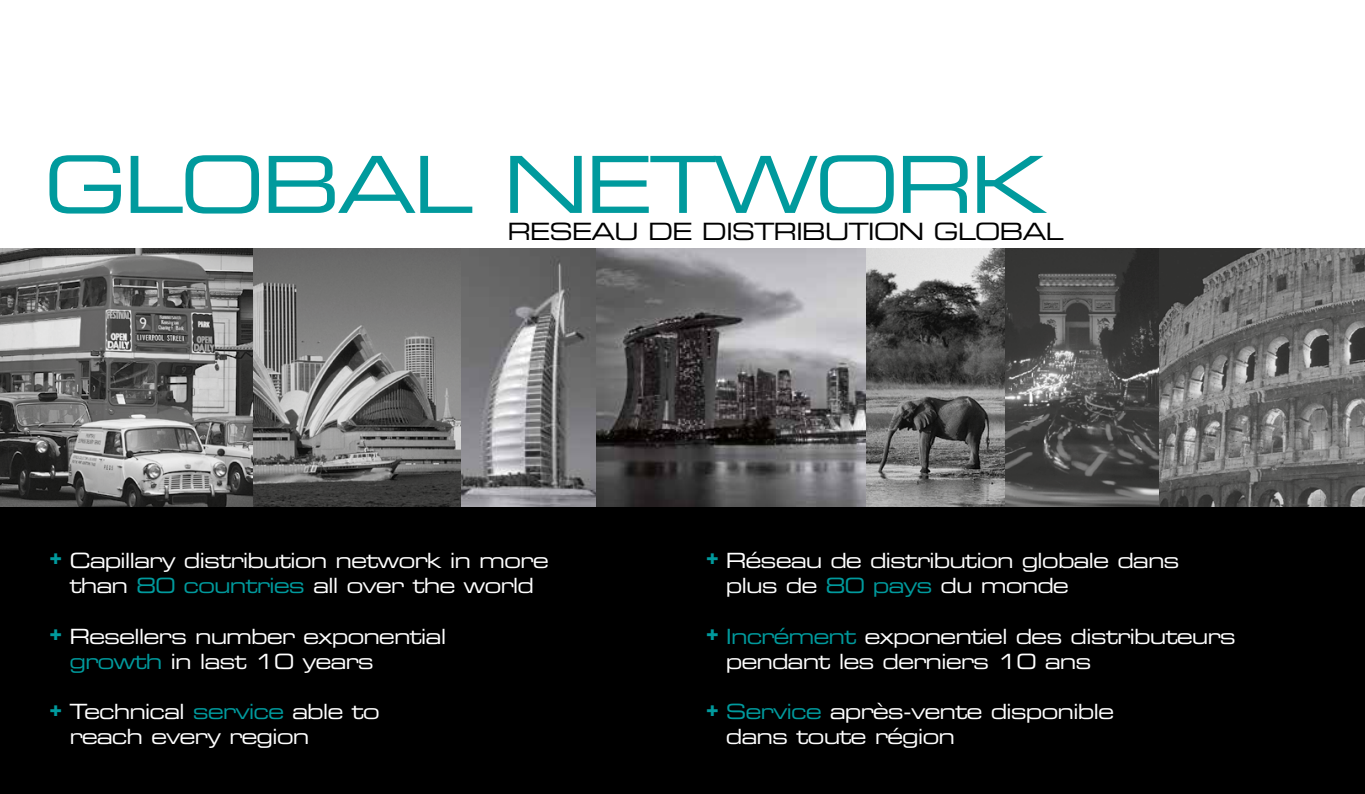
<style>
.page{position:relative;width:1365px;height:794px;background:#fff}
.page>*{position:absolute;margin:0;border:0;box-sizing:border-box;transform-origin:0 0}
.t1{font:78.75px "Eurostile LT Std Ex 2";letter-spacing:-.05em;color:#009a9d}
.t2{font:23.8px "Eurostile LT Std Ex 2";letter-spacing:-.05em;color:#000}
.t3{font:21px/25.2px "Eurostile LT Std Ex 2";letter-spacing:-.05em;color:#fff}
.s1{color:#009a9d}
</style>
<div class="page">
<div style="left:0;top:506px;width:1364px;height:288px;background:#000"></div>
<img style="left:865px;top:248px;width:140px;height:258px">
<img style="left:460px;top:248px;width:136px;height:258px">
<img style="left:0;top:248px;width:253px;height:258px">
<img style="left:1005px;top:248px;width:359px;height:258px">
<img style="left:253px;top:248px;width:207px;height:258px">
<img style="left:596px;top:248px;width:269px;height:258px">
<h1 class="t1" style="left:43px;top:131px;width:1005px">GLOBAL NETWORK</h1>
<p class="t2" style="left:507px;top:215px;width:557px">RESEAU DE DISTRIBUTION GLOBAL</p>
<p class="t3" style="left:50px;top:547px;width:500px;text-align:center"><sup>+</sup> Capillary distribution network in more than <span class="s1">80 countries</span> all over the world</p>
<p class="t3" style="left:69px;top:623px;width:378px;text-indent:-20px"><sup>+</sup> Resellers number exponential <span class="s1">growth</span> in last 10 years</p>
<p class="t3" style="left:69px;top:698px;width:312px;text-indent:-20px"><sup>+</sup> Technical <span class="s1">service</span> able to reach every region</p>
<p class="t3" style="left:725px;top:547px;width:455px;text-indent:-20px"><sup>+</sup> Réseau de distribution globale dans plus de <span class="s1">80 pays</span> du monde</p>
<p class="t3" style="left:725px;top:623px;width:511px;text-indent:-20px"><sup>+</sup> <span class="s1">Incrément</span> exponentiel des distributeurs pendant les derniers 10 ans</p>
<p class="t3" style="left:725px;top:698px;width:390px;text-indent:-20px"><sup>+</sup> <span class="s1">Service</span> après-vente disponible dans toute région</p>
</div>
